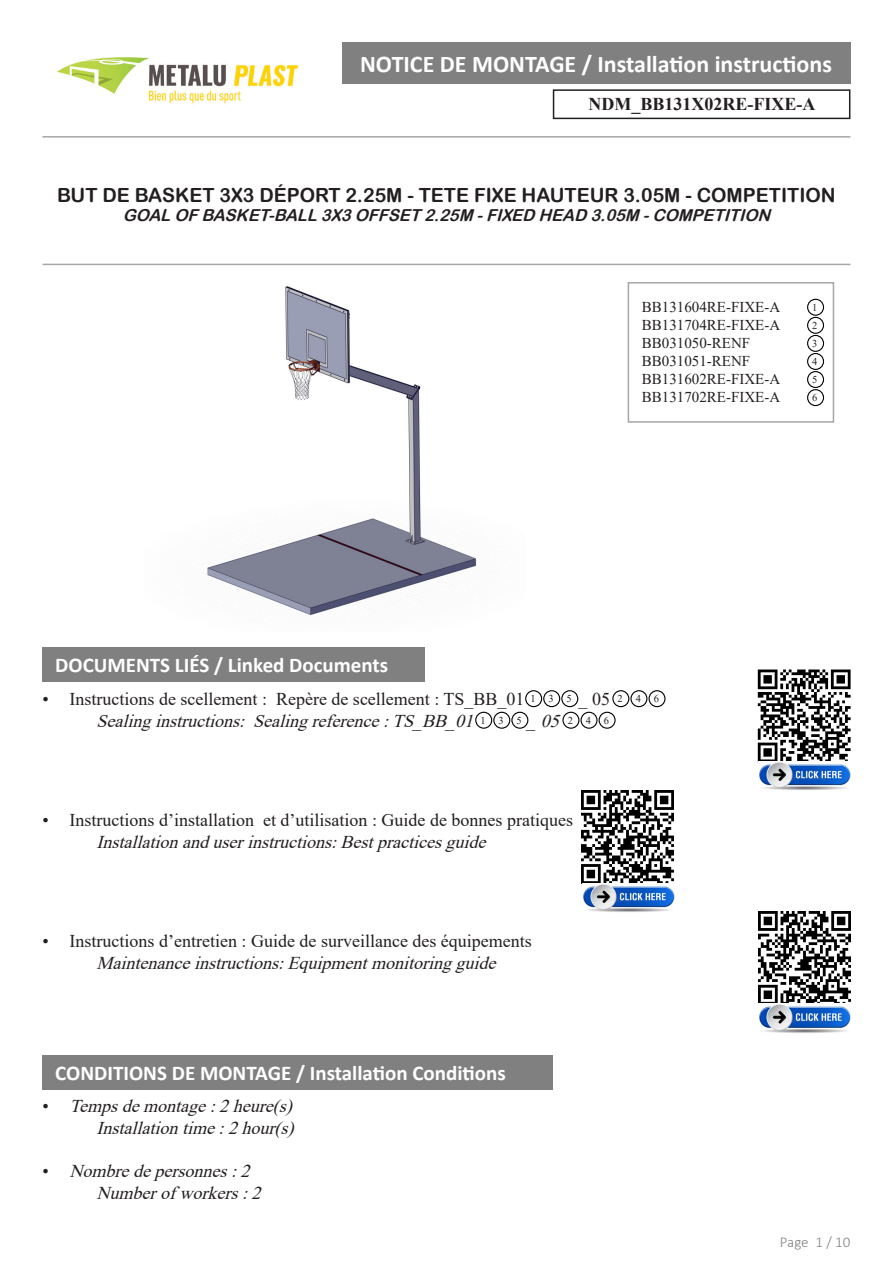
<style>
.page{position:relative;width:893px;height:1263px;background:#fff}
.page>*{position:absolute;margin:0;border:0;box-sizing:border-box;transform-origin:0 0}
.t1{font:700 24px "Calibri";color:#fff}
.t2{font:700 21px "Calibri";color:#fff}
.t3{font:19.5px "Arial Rounded MT Bold";color:#231f20}
.t4{font:italic 18px "Times New Roman";color:#231f20}
.t5{font:18px "Times New Roman";color:#231f20}
.t6{font:700 18px "Times New Roman";color:#231f20}
.t7{font:italic 16.5px "Arial Rounded MT Bold";color:#231f20}
.t8{font:15px "Times New Roman";color:#231f20}
.t9{font:300 15px "Calibri";letter-spacing:-.005em;color:#808080}
.t10{font:10.5px "Times New Roman";color:#231f20}
.s1{font-style:normal}
</style>
<div class="page">
<div style="left:553px;top:89px;width:297px;height:30px;border:2px solid #231f20"></div>
<div style="left:43px;top:647px;width:382px;height:34px;background:#808080"></div>
<div style="left:43px;top:1055px;width:510px;height:34px;background:#808080"></div>
<div style="left:342px;top:43px;width:508px;height:41px;background:#808080"></div>
<hr style="left:43px;top:136px;width:807px;height:2px;background:#a6a6a6">
<hr style="left:43px;top:264px;width:807px;height:1px;background:#a6a6a6">
<img style="left:758px;top:670px;width:92px;height:120px">
<img style="left:581px;top:791px;width:93px;height:121px">
<img style="left:758px;top:912px;width:92px;height:121px">
<div style="left:628px;top:282px;width:206px;height:141px;border:2px solid #a6a6a6"></div>
<div style="left:807px;top:299px;width:17px;height:17px;border:1px solid #000;border-radius:50%"></div>
<div style="left:807px;top:317px;width:17px;height:17px;border:1px solid #000;border-radius:50%"></div>
<img style="left:207px;top:286px;width:270px;height:329px">
<div style="left:525px;top:690px;width:17px;height:17px;border:1px solid #000;border-radius:50%"></div>
<div style="left:475px;top:712px;width:17px;height:17px;border:1px solid #000;border-radius:50%"></div>
<div style="left:612px;top:690px;width:17px;height:17px;border:1px solid #000;border-radius:50%"></div>
<div style="left:562px;top:712px;width:17px;height:17px;border:1px solid #000;border-radius:50%"></div>
<div style="left:807px;top:335px;width:17px;height:17px;border:1px solid #000;border-radius:50%"></div>
<div style="left:807px;top:353px;width:17px;height:17px;border:1px solid #000;border-radius:50%"></div>
<div style="left:807px;top:371px;width:17px;height:17px;border:1px solid #000;border-radius:50%"></div>
<div style="left:807px;top:389px;width:17px;height:17px;border:1px solid #000;border-radius:50%"></div>
<div style="left:543px;top:690px;width:17px;height:17px;border:1px solid #000;border-radius:50%"></div>
<div style="left:493px;top:712px;width:17px;height:17px;border:1px solid #000;border-radius:50%"></div>
<div style="left:561px;top:690px;width:17px;height:17px;border:1px solid #000;border-radius:50%"></div>
<div style="left:511px;top:712px;width:17px;height:17px;border:1px solid #000;border-radius:50%"></div>
<div style="left:630px;top:690px;width:17px;height:17px;border:1px solid #000;border-radius:50%"></div>
<div style="left:580px;top:712px;width:17px;height:17px;border:1px solid #000;border-radius:50%"></div>
<div style="left:648px;top:690px;width:17px;height:17px;border:1px solid #000;border-radius:50%"></div>
<div style="left:599px;top:712px;width:17px;height:17px;border:1px solid #000;border-radius:50%"></div>
<img style="left:57px;top:57px;width:241px;height:47px">
<p class="t1" style="left:360px;top:47px;width:473px">NOTICE DE MONTAGE / Installation instructions</p>
<p class="t6" style="left:589px;top:91px;width:228px">NDM_BB131X02RE-FIXE-A</p>
<p class="t3" style="left:57px;top:183px;width:780px">BUT DE BASKET 3X3 DÉPORT 2.25M - TETE FIXE HAUTEUR 3.05M - COMPETITION</p>
<p class="t7" style="left:123px;top:206px;width:654px">GOAL OF BASKET-BALL 3X3 OFFSET 2.25M -FIXED HEAD 3.05M -COMPETITION</p>
<p class="t8" style="left:642px;top:296px;width:140px">BB131604RE-FIXE-A</p>
<p class="t8" style="left:642px;top:314px;width:140px">BB131704RE-FIXE-A</p>
<p class="t8" style="left:642px;top:332px;width:110px">BB031050-RENF</p>
<p class="t8" style="left:642px;top:350px;width:110px">BB031051-RENF</p>
<p class="t8" style="left:642px;top:368px;width:140px">BB131602RE-FIXE-A</p>
<p class="t8" style="left:642px;top:386px;width:140px">BB131702RE-FIXE-A</p>
<p class="t10" style="left:812px;top:300px;width:7px">1</p>
<p class="t10" style="left:812px;top:318px;width:7px">2</p>
<p class="t10" style="left:812px;top:336px;width:7px">3</p>
<p class="t10" style="left:812px;top:354px;width:7px">4</p>
<p class="t10" style="left:812px;top:372px;width:7px">5</p>
<p class="t10" style="left:812px;top:390px;width:7px">6</p>
<p class="t2" style="left:55px;top:650px;width:335px">DOCUMENTS LIÉS / Linked Documents</p>
<p class="t5" style="left:43px;top:686px;width:484px">• Instructions de scellement : Repère de scellement : TS_BB_01</p>
<p class="t5" style="left:579px;top:686px;width:33px">_ 05</p>
<p class="t4" style="left:97px;top:708px;width:385px">Sealinginstructions: Sealingreference:TS_BB_01</p>
<p class="t4" style="left:527px;top:708px;width:39px">_05</p>
<p class="t10" style="left:530px;top:691px;width:7px">1</p>
<p class="t10" style="left:548px;top:691px;width:7px">3</p>
<p class="t10" style="left:567px;top:691px;width:7px">5</p>
<p class="t10" style="left:480px;top:713px;width:7px">1</p>
<p class="t10" style="left:499px;top:713px;width:7px">3</p>
<p class="t10" style="left:568px;top:713px;width:7px">2</p>
<p class="t10" style="left:586px;top:713px;width:7px">4</p>
<p class="t10" style="left:604px;top:713px;width:7px">6</p>
<p class="t10" style="left:517px;top:713px;width:7px">5</p>
<p class="t10" style="left:618px;top:691px;width:7px">2</p>
<p class="t10" style="left:636px;top:691px;width:7px">4</p>
<p class="t10" style="left:654px;top:691px;width:7px">6</p>
<p class="t5" style="left:43px;top:807px;width:532px">• Instructions d’installation et d’utilisation : Guide de bonnes pratiques</p>
<p class="t4" style="left:97px;top:829px;width:397px">Installationanduserinstructions:Bestpracticesguide</p>
<p class="t5" style="left:43px;top:929px;width:491px">• Instructions d’entretien : Guide de surveillance des équipements</p>
<p class="t4" style="left:97px;top:950px;width:407px">Maintenanceinstructions:Equipmentmonitoringguide</p>
<p class="t2" style="left:55px;top:1058px;width:452px">CONDITIONS DE MONTAGE / Installation Conditions</p>
<p class="t4" style="left:43px;top:1094px;width:257px"><span class="s1">•</span> Tempsdemontage:2heure(s)</p>
<p class="t4" style="left:97px;top:1115px;width:205px">Installationtime:2hour(s)</p>
<p class="t4" style="left:43px;top:1158px;width:215px"><span class="s1">•</span> Nombredepersonnes:2</p>
<p class="t4" style="left:97px;top:1180px;width:172px">Numberof workers:2</p>
<p class="t9" style="left:780px;top:1233px;width:72px">Page 1 / 10</p>
</div>
